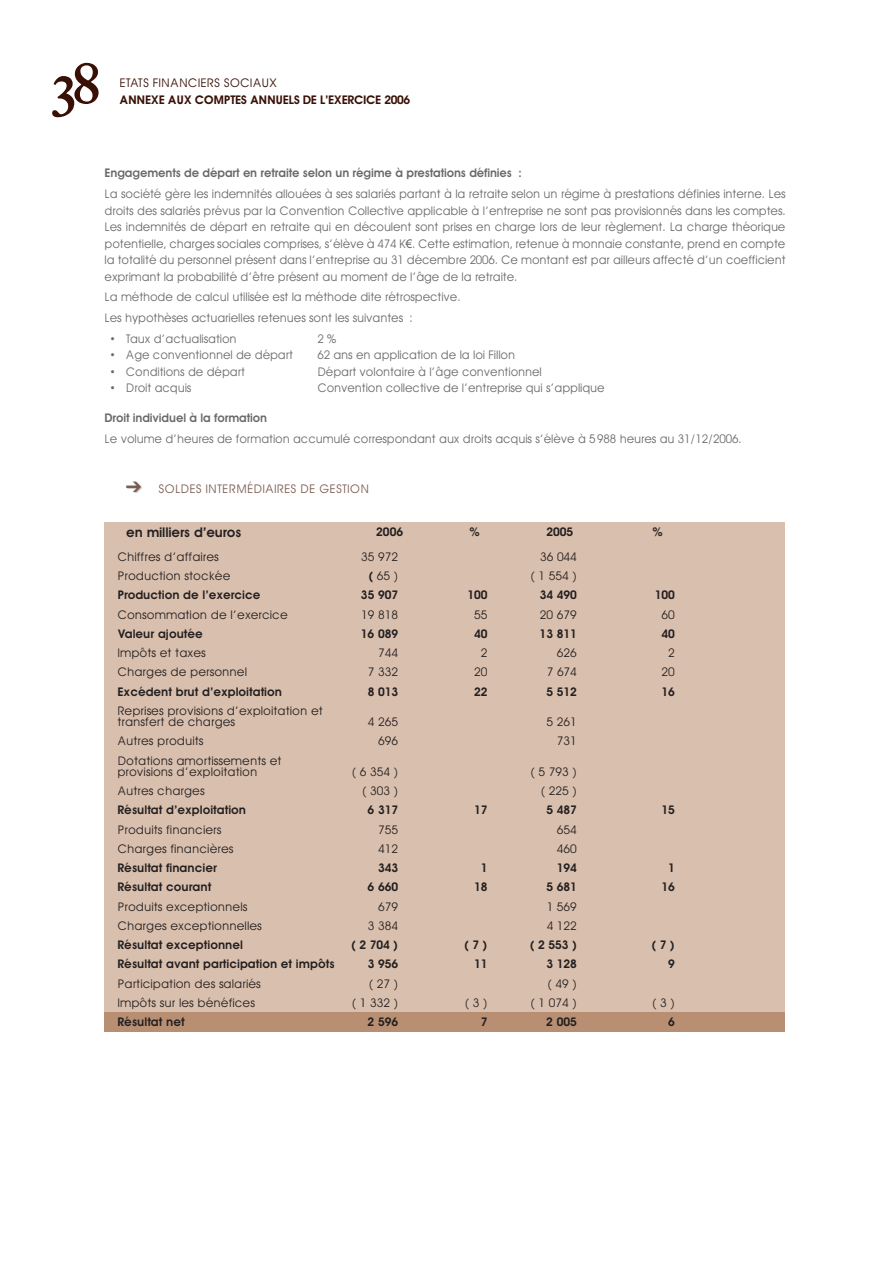
<style>
.page{position:relative;width:890px;height:1273px;background:#fff}
.page>*{position:absolute;margin:0;border:0;box-sizing:border-box;transform-origin:0 0}
.t1{font:500 54px "Big Caslon";color:#381005}
.t2{font:600 13.5px "Avant Garde";letter-spacing:-.01em;color:#231f20}
.t3{font:12px/16.5px "Avant Garde";letter-spacing:-.01em;color:#69696c;text-align:justify}
.t4{font:12px/11.1px "Avant Garde";color:#231f20}
.t5{font:600 12px "Avant Garde";color:#231f20}
.t6{font:600 12px "Avant Garde";letter-spacing:-.01em;color:#69696c}
.t7{font:600 12px "Avant Garde";letter-spacing:-.03em;color:#381005}
.t8{font:12px "Avant Garde";color:#7b5b50}
.t9{font:12px "Avant Garde";color:#381005}
.s1{font-family:"Arial"}
.s2{color:#ccc}
.s3{font-weight:600}
</style>
<div class="page">
<div style="left:104px;top:522px;width:681px;height:510px;background:#d9bfad"></div>
<h1 class="t1" style="left:53px;top:52px;width:48px">38</h1>
<p class="t9" style="left:119px;top:75px;width:159px">ETATS FINANCIERS SOCIAUX</p>
<p class="t7" style="left:119px;top:93px;width:292px">ANNEXE AUX COMPTES ANNUELS DE L’EXERCICE 2006</p>
<p class="t6" style="left:105px;top:166px;width:418px">Engagements de départ en retraite selon un régime à prestations définies :</p>
<p class="t3" style="left:105px;top:186px;width:682px">La société gère les indemnités allouées à ses salariés partant à la retraite selon un régime à prestations définies interne. Les droits des salariés prévus par la Convention Collective applicable à l’entreprise ne sont pas provisionnés dans les comptes.<br>Les indemnités de départ en retraite qui en découlent sont prises en charge lors de leur règlement. La charge théorique potentielle, charges sociales comprises, s’élève à 474 K<span class="s1">€</span>. Cette estimation, retenue à monnaie constante, prend en compte la totalité du personnel présent dans l’entreprise au 31 décembre 2006. Ce montant est par ailleurs affecté d’un coefficient exprimant la probabilité d’être présent au moment de l’âge de la retraite.</p>
<p class="t3" style="left:105px;top:287px;width:357px;line-height:20.7px">La méthode de calcul utilisée est la méthode dite rétrospective.<br>Les hypothèses actuarielles retenues sont les suivantes :</p>
<p class="t3" style="left:109px;top:330px;width:129px">• Taux d’actualisation</p>
<p class="t3" style="left:317px;top:330px;width:20px">2 %</p>
<p class="t3" style="left:109px;top:347px;width:185px">• Age conventionnel de départ</p>
<p class="t3" style="left:317px;top:347px;width:199px">62 ans en application de la loi Fillon</p>
<p class="t3" style="left:109px;top:363px;width:137px">• Conditions de départ</p>
<p class="t3" style="left:317px;top:363px;width:226px">Départ volontaire à l’âge conventionnel</p>
<p class="t3" style="left:109px;top:380px;width:84px">• Droit acquis</p>
<p class="t3" style="left:317px;top:380px;width:289px">Convention collective de l’entreprise qui s’applique</p>
<p class="t6" style="left:105px;top:410px;width:164px">Droit individuel à la formation</p>
<p class="t3" style="left:105px;top:430px;width:638px">Le volume d’heures de formation accumulé correspondant aux droits acquis s’élève à 5988 heures au 31/12/2006.</p>
<p class="t8" style="left:127px;top:482px;width:244px"><span class="s2">➔</span> SOLDES INTERMÉDIAIRES DE GESTION</p>
<p class="t5" style="left:376px;top:525px;width:28px">2006</p>
<p class="t5" style="left:469px;top:525px;width:12px">%</p>
<p class="t5" style="left:546px;top:525px;width:28px">2005</p>
<p class="t5" style="left:652px;top:525px;width:12px">%</p>
<p class="t4" style="left:117px;top:551px;width:103px">Chiffres d’affaires</p>
<p class="t4" style="left:361px;top:551px;width:38px">35 972</p>
<p class="t4" style="left:540px;top:551px;width:38px">36 044</p>
<p class="t4" style="left:117px;top:570px;width:115px">Production stockée</p>
<p class="t4" style="left:368px;top:570px;width:31px"><span class="s3">(</span> 65 )</p>
<p class="t4" style="left:530px;top:570px;width:48px">( 1 554 )</p>
<p class="t5" style="left:117px;top:588px;width:144px">Production de l’exercice</p>
<p class="t5" style="left:361px;top:588px;width:39px">35 907</p>
<p class="t5" style="left:467px;top:588px;width:22px">100</p>
<p class="t5" style="left:539px;top:588px;width:39px">34 490</p>
<p class="t5" style="left:654px;top:588px;width:22px">100</p>
<p class="t4" style="left:117px;top:608px;width:172px">Consommation de l’exercice</p>
<p class="t4" style="left:361px;top:608px;width:38px">19 818</p>
<p class="t4" style="left:474px;top:608px;width:15px">55</p>
<p class="t4" style="left:540px;top:608px;width:38px">20 679</p>
<p class="t4" style="left:661px;top:608px;width:15px">60</p>
<p class="t5" style="left:117px;top:626px;width:87px">Valeur ajoutée</p>
<p class="t5" style="left:361px;top:626px;width:39px">16 089</p>
<p class="t5" style="left:474px;top:626px;width:15px">40</p>
<p class="t5" style="left:539px;top:626px;width:39px">13 811</p>
<p class="t5" style="left:661px;top:626px;width:15px">40</p>
<p class="t4" style="left:117px;top:647px;width:90px">Impôts et taxes</p>
<p class="t4" style="left:378px;top:647px;width:21px">744</p>
<p class="t4" style="left:481px;top:647px;width:8px">2</p>
<p class="t4" style="left:557px;top:647px;width:21px">626</p>
<p class="t4" style="left:668px;top:647px;width:8px">2</p>
<p class="t4" style="left:117px;top:666px;width:131px">Charges de personnel</p>
<p class="t4" style="left:368px;top:666px;width:32px">7 332</p>
<p class="t4" style="left:474px;top:666px;width:15px">20</p>
<p class="t4" style="left:546px;top:666px;width:32px">7 674</p>
<p class="t4" style="left:661px;top:666px;width:15px">20</p>
<p class="t5" style="left:117px;top:684px;width:166px">Excédent brut d’exploitation</p>
<p class="t5" style="left:367px;top:684px;width:32px">8 013</p>
<p class="t5" style="left:474px;top:684px;width:15px">22</p>
<p class="t5" style="left:546px;top:684px;width:32px">5 512</p>
<p class="t5" style="left:661px;top:684px;width:15px">16</p>
<p class="t4" style="left:117px;top:705px;width:207px">Reprises provisions d’exploitation et transfert de charges</p>
<p class="t4" style="left:368px;top:716px;width:32px">4 265</p>
<p class="t4" style="left:546px;top:716px;width:32px">5 261</p>
<p class="t4" style="left:117px;top:735px;width:88px">Autres produits</p>
<p class="t4" style="left:378px;top:735px;width:21px">696</p>
<p class="t4" style="left:557px;top:735px;width:21px">731</p>
<p class="t4" style="left:117px;top:754px;width:166px">Dotations amortissements et provisions d’exploitation</p>
<p class="t4" style="left:352px;top:765px;width:48px">( 6 354 )</p>
<p class="t4" style="left:530px;top:765px;width:48px">( 5 793 )</p>
<p class="t4" style="left:117px;top:785px;width:89px">Autres charges</p>
<p class="t4" style="left:362px;top:785px;width:38px">( 303 )</p>
<p class="t4" style="left:540px;top:785px;width:38px">( 225 )</p>
<p class="t5" style="left:117px;top:802px;width:130px">Résultat d’exploitation</p>
<p class="t5" style="left:367px;top:802px;width:32px">6 317</p>
<p class="t5" style="left:474px;top:802px;width:15px">17</p>
<p class="t5" style="left:546px;top:802px;width:32px">5 487</p>
<p class="t5" style="left:661px;top:802px;width:15px">15</p>
<p class="t4" style="left:117px;top:823px;width:106px">Produits financiers</p>
<p class="t4" style="left:378px;top:823px;width:21px">755</p>
<p class="t4" style="left:557px;top:823px;width:21px">654</p>
<p class="t4" style="left:117px;top:842px;width:118px">Charges financières</p>
<p class="t4" style="left:378px;top:842px;width:21px">412</p>
<p class="t4" style="left:557px;top:842px;width:21px">460</p>
<p class="t5" style="left:117px;top:860px;width:101px">Résultat financier</p>
<p class="t5" style="left:378px;top:860px;width:22px">343</p>
<p class="t5" style="left:481px;top:860px;width:8px">1</p>
<p class="t5" style="left:556px;top:860px;width:22px">194</p>
<p class="t5" style="left:668px;top:860px;width:8px">1</p>
<p class="t5" style="left:117px;top:880px;width:95px">Résultat courant</p>
<p class="t5" style="left:367px;top:880px;width:32px">6 660</p>
<p class="t5" style="left:474px;top:880px;width:15px">18</p>
<p class="t5" style="left:546px;top:880px;width:32px">5 681</p>
<p class="t5" style="left:661px;top:880px;width:15px">16</p>
<p class="t4" style="left:117px;top:900px;width:131px">Produits exceptionnels</p>
<p class="t4" style="left:378px;top:900px;width:21px">679</p>
<p class="t4" style="left:546px;top:900px;width:32px">1 569</p>
<p class="t4" style="left:117px;top:919px;width:146px">Charges exceptionnelles</p>
<p class="t4" style="left:368px;top:919px;width:32px">3 384</p>
<p class="t4" style="left:546px;top:919px;width:32px">4 122</p>
<p class="t5" style="left:117px;top:937px;width:127px">Résultat exceptionnel</p>
<p class="t5" style="left:351px;top:937px;width:49px">( 2 704 )</p>
<p class="t5" style="left:464px;top:937px;width:25px">( 7 )</p>
<p class="t5" style="left:529px;top:937px;width:49px">( 2 553 )</p>
<p class="t5" style="left:651px;top:937px;width:25px">( 7 )</p>
<p class="t5" style="left:117px;top:957px;width:219px">Résultat avant participation et impôts</p>
<p class="t5" style="left:367px;top:957px;width:32px">3 956</p>
<p class="t5" style="left:474px;top:957px;width:15px">11</p>
<p class="t5" style="left:546px;top:957px;width:32px">3 128</p>
<p class="t5" style="left:668px;top:957px;width:8px">9</p>
<p class="t4" style="left:117px;top:977px;width:145px">Participation des salariés</p>
<p class="t4" style="left:369px;top:977px;width:31px">( 27 )</p>
<p class="t4" style="left:547px;top:977px;width:31px">( 49 )</p>
<p class="t4" style="left:117px;top:996px;width:139px">Impôts sur les bénéfices</p>
<p class="t4" style="left:352px;top:996px;width:48px">( 1 332 )</p>
<p class="t4" style="left:464px;top:996px;width:24px">( 3 )</p>
<p class="t4" style="left:530px;top:996px;width:48px">( 1 074 )</p>
<p class="t4" style="left:652px;top:996px;width:24px">( 3 )</p>
<p class="t5" style="left:117px;top:1014px;width:69px">Résultat net</p>
<p class="t5" style="left:367px;top:1014px;width:32px">2 596</p>
<p class="t5" style="left:480px;top:1014px;width:8px">7</p>
<p class="t5" style="left:546px;top:1014px;width:32px">2 005</p>
<p class="t5" style="left:668px;top:1014px;width:8px">6</p>
<p class="t2" style="left:126px;top:524px;width:117px">en milliers d’euros</p>
</div>
